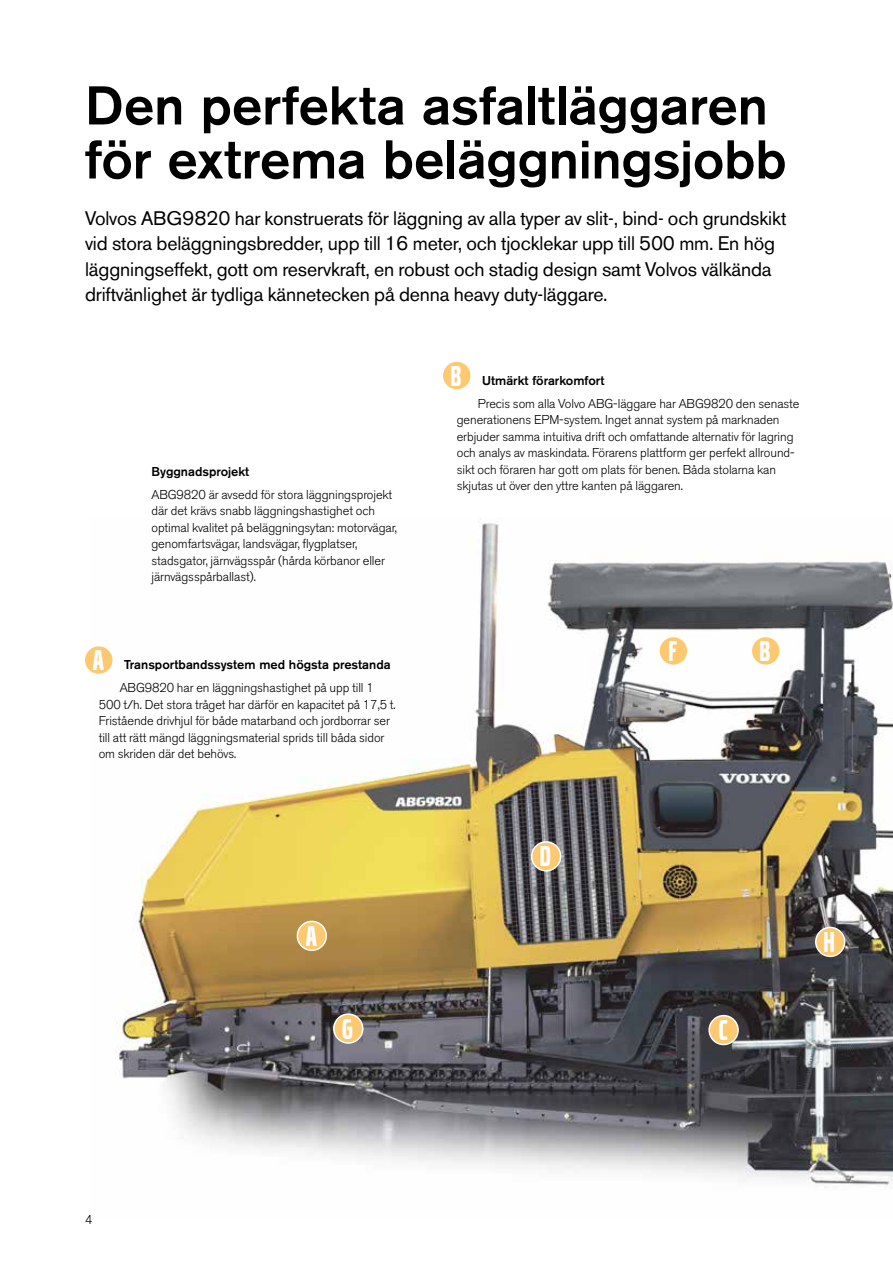
<style>
.page{position:relative;width:893px;height:1263px;background:#fff}
.page>*{position:absolute;margin:0;border:0;box-sizing:border-box;transform-origin:0 0}
.t1{font:500 54px/54px "Volvo Sans Pro";letter-spacing:-.005em;color:#000}
.t2{font:30px "Volvo Broad Pro";color:#fff}
.t3{font:19.5px/25.5px "Volvo Sans Pro";letter-spacing:-.005em;color:#000}
.t4{font:300 12.75px/16.5px "Volvo Sans Pro";letter-spacing:-.005em;color:#000}
.t5{font:500 12.75px "Volvo Sans Pro";color:#000}
</style>
<div class="page">
<img style="left:90px;top:518px;width:803px;height:670px">
<div style="left:443px;top:362px;width:27px;height:27px;background:#fcc870;border-radius:50%"></div>
<div style="left:751px;top:636px;width:29px;height:29px;background:#fcc870;border-radius:50%"></div>
<div style="left:750px;top:636px;width:31px;height:30px;border:2px solid #fff;border-radius:50%"></div>
<div style="left:659px;top:636px;width:29px;height:29px;background:#fcc870;border-radius:50%"></div>
<div style="left:658px;top:636px;width:31px;height:30px;border:2px solid #fff;border-radius:50%"></div>
<div style="left:334px;top:1014px;width:29px;height:29px;background:#fcc870;border-radius:50%"></div>
<div style="left:333px;top:1013px;width:30px;height:31px;border:2px solid #fff;border-radius:50%"></div>
<div style="left:85px;top:646px;width:27px;height:28px;background:#fcc870;border-radius:50%"></div>
<div style="left:297px;top:921px;width:29px;height:29px;background:#fcc870;border-radius:50%"></div>
<div style="left:297px;top:921px;width:30px;height:30px;border:2px solid #fff;border-radius:50%"></div>
<div style="left:709px;top:1015px;width:29px;height:29px;background:#fcc870;border-radius:50%"></div>
<div style="left:708px;top:1015px;width:31px;height:30px;border:2px solid #fff;border-radius:50%"></div>
<div style="left:532px;top:842px;width:29px;height:29px;background:#fcc870;border-radius:50%"></div>
<div style="left:531px;top:841px;width:30px;height:30px;border:2px solid #fff;border-radius:50%"></div>
<div style="left:816px;top:927px;width:29px;height:29px;background:#fcc870;border-radius:50%"></div>
<div style="left:815px;top:927px;width:30px;height:30px;border:2px solid #fff;border-radius:50%"></div>
<h1 class="t1" style="left:85px;top:78px;width:703px">Den perfekta asfaltläggaren för extrema beläggningsjobb</h1>
<p class="t3" style="left:85px;top:205px;width:703px">Volvos ABG9820 har konstruerats för läggning av alla typer av slit-, bind- och grundskikt vid stora beläggningsbredder, upp till 16 meter, och tjocklekar upp till 500 mm. En hög läggningseffekt, gott om reservkraft, en robust och stadig design samt Volvos välkända driftvänlighet är tydliga kännetecken på denna heavy duty-läggare.</p>
<p class="t5" style="left:151px;top:463px;width:99px">Byggnadsprojekt</p>
<p class="t4" style="left:151px;top:486px;width:247px">ABG9820 är avsedd för stora läggningsprojekt där det krävs snabb läggningshastighet och optimal kvalitet på beläggningsytan: motorvägar, genomfartsvägar, landsvägar, flygplatser, stadsgator, järnvägsspår (hårda körbanor eller järnvägsspårballast).</p>
<h2 class="t2" style="left:93px;top:646px;width:13px">A</h2>
<p class="t5" style="left:124px;top:657px;width:268px">Transportbandssystem med högsta prestanda</p>
<p class="t4" style="left:99px;top:680px;width:298px;text-indent:21px">ABG9820 har en läggningshastighet på upp till 1<br>500 t/h. Det stora tråget har därför en kapacitet på 17,5 t.<br>Fristående drivhjul för både matarband och jordborrar ser till att rätt mängd läggningsmaterial sprids till båda sidor om skriden där det behövs.</p>
<h2 class="t2" style="left:450px;top:362px;width:12px">B</h2>
<p class="t5" style="left:482px;top:373px;width:124px">Utmärkt förarkomfort</p>
<p class="t4" style="left:457px;top:395px;width:344px;text-indent:21px">Precis som alla Volvo ABG-läggare har ABG9820 den senaste generationens EPM-system. Inget annat system på marknaden erbjuder samma intuitiva drift och omfattande alternativ för lagring och analys av maskindata. Förarens plattform ger perfekt allround&shy;sikt och föraren har gott om plats för benen. Båda stolarna kan skjutas ut över den yttre kanten på läggaren.</p>
<h2 class="t2" style="left:668px;top:637px;width:10px">F</h2>
<h2 class="t2" style="left:759px;top:637px;width:12px">B</h2>
<h2 class="t2" style="left:306px;top:922px;width:13px">A</h2>
<h2 class="t2" style="left:342px;top:1015px;width:12px">G</h2>
<h2 class="t2" style="left:540px;top:842px;width:12px">D</h2>
<h2 class="t2" style="left:719px;top:1016px;width:10px">C</h2>
<h2 class="t2" style="left:824px;top:928px;width:13px">h</h2>
<p class="t4" style="left:85px;top:1211px;width:9px">4</p>
</div>
